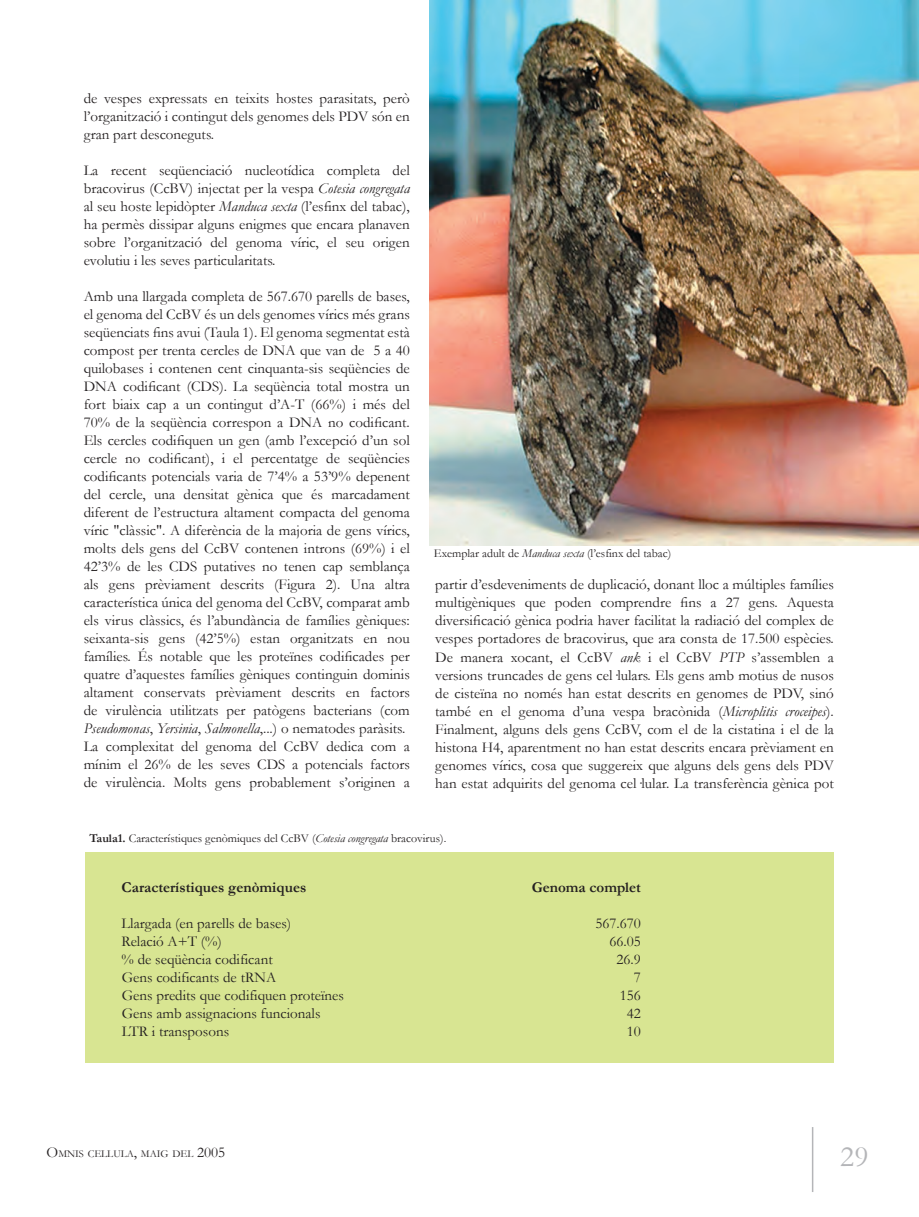
<style>
.page{position:relative;width:919px;height:1217px;background:#fff}
.page>*{position:absolute;margin:0;border:0;box-sizing:border-box;transform-origin:0 0}
.t1{font:30px "Garamond";color:#b4b5b8}
.Text_taula{font:15px/18px "Garamond";color:#231f20;text-align:justify}
.Text_taula-2{font:700 15px "Garamond";color:#231f20}
.pie_foto{font:12px "Garamond";color:#231f20}
.t2{font:10.5px "Garamond";color:#231f20}
.s1{font-style:italic}
.s2{font-weight:700}
.s3{font-size:15px}
</style>
<div class="page">
<hr style="left:811px;top:1126px;width:2px;height:65px;background:#b4b5b8">
<div style="left:85px;top:852px;width:748px;height:210px;background:#d8e592"></div>
<img style="left:430px;top:0;width:488px;height:545px">
<p class="Text_taula" style="left:84px;top:88px;width:327px">de vespes expressats en teixits hostes parasitats, però l’organització i contingut dels genomes dels PDV són en gran part desconeguts.</p>
<p class="Text_taula" style="left:84px;top:160px;width:327px">La recent seqüenciació nucleotídica completa del bracovirus (CcBV) injectat per la vespa <span class="s1">Cotesia congregata </span>al seu hoste lepidòpter <span class="s1">Manduca sexta</span> (l’esfinx del tabac), ha permès dissipar alguns enigmes que encara planaven sobre l’organització del genoma víric, el seu origen evolutiu i les seves particularitats.</p>
<p class="Text_taula" style="left:84px;top:286px;width:327px">Amb una llargada completa de 567.670 parells de bases, el genoma del CcBV és un dels genomes vírics més grans seqüenciats fins avui (Taula 1). El genoma segmentat està compost per trenta cercles de DNA que van de 5 a 40 quilobases i contenen cent cinquanta-sis seqüències de DNA codificant (CDS). La seqüència total mostra un fort biaix cap a un contingut d’A-T (66%) i més del 70% de la seqüència correspon a DNA no codificant.<br>Els cercles codifiquen un gen (amb l’excepció d’un sol cercle no codificant), i el percentatge de seqüències codificants potencials varia de 7’4% a 53’9% depenent del cercle, una densitat gènica que és marcadament diferent de l’estructura altament compacta del genoma víric "clàssic". A diferència de la majoria de gens vírics, molts dels gens del CcBV contenen introns (69%) i el 42’3% de les CDS putatives no tenen cap semblança als gens prèviament descrits (Figura 2). Una altra característica única del genoma del CcBV, comparat amb els virus clàssics, és l’abundància de famílies gèniques: seixanta-sis gens (42’5%) estan organitzats en nou famílies. És notable que les proteïnes codificades per quatre d’aquestes famílies gèniques continguin dominis altament conservats prèviament descrits en factors de virulència utilitzats per patògens bacterians (com <span class="s1">Pseudomonas</span>, <span class="s1">Yersinia</span>, <span class="s1">Salmonella</span>,...) o nematodes paràsits.</p>
<p class="Text_taula" style="left:84px;top:736px;width:327px">La complexitat del genoma del CcBV dedica com a mínim el 26% de les seves CDS a potencials factors de virulència. Molts gens probablement s’originen a</p>
<p class="pie_foto" style="left:434px;top:545px;width:239px">Exemplar adult de <span class="s1">Manduca sexta</span> (l’esfinx del tabac)</p>
<p class="Text_taula" style="left:435px;top:575px;width:400px">partir d’esdeveniments de duplicació, donant lloc a múltiples famílies multigèniques que poden comprendre fins a 27 gens. Aquesta diversificació gènica podria haver facilitat la radiació del complex de vespes portadores de bracovirus, que ara consta de 17.500 espècies.<br>De manera xocant, el CcBV <span class="s1">ank</span> i el CcBV <span class="s1">PTP</span> s’assemblen a versions truncades de gens cel·lulars. Els gens amb motius de nusos de cisteïna no només han estat descrits en genomes de PDV, sinó també en el genoma d’una vespa bracònida (<span class="s1">Microplitis croceipes</span>).<br>Finalment, alguns dels gens CcBV, com el de la cistatina i el de la histona H4, aparentment no han estat descrits encara prèviament en genomes vírics, cosa que suggereix que alguns dels gens dels PDV han estat adquirits del genoma cel·lular. La transferència gènica pot</p>
<p class="pie_foto" style="left:89px;top:829px;width:358px"><span class="s2">Taula1.</span> Característiques genòmiques del CcBV (<span class="s1">Cotesia congregata</span> bracovirus).</p>
<p class="Text_taula-2" style="left:122px;top:877px;width:186px">Característiques genòmiques</p>
<p class="Text_taula-2" style="left:531px;top:877px;width:111px">Genoma complet</p>
<p class="Text_taula" style="left:122px;top:913px;width:171px">Llargada (en parells de bases)</p>
<p class="Text_taula" style="left:595px;top:913px;width:47px">567.670</p>
<p class="Text_taula" style="left:122px;top:931px;width:102px">Relació A+T (%)</p>
<p class="Text_taula" style="left:609px;top:931px;width:33px">66.05</p>
<p class="Text_taula" style="left:122px;top:949px;width:152px">% de seqüència codificant</p>
<p class="Text_taula" style="left:616px;top:949px;width:26px">26.9</p>
<p class="Text_taula" style="left:122px;top:967px;width:156px">Gens codificants de tRNA</p>
<p class="Text_taula" style="left:634px;top:967px;width:9px">7</p>
<p class="Text_taula" style="left:122px;top:985px;width:224px">Gens predits que codifiquen proteïnes</p>
<p class="Text_taula" style="left:619px;top:985px;width:23px">156</p>
<p class="Text_taula" style="left:122px;top:1003px;width:200px">Gens amb assignacions funcionals</p>
<p class="Text_taula" style="left:627px;top:1003px;width:16px">42</p>
<p class="Text_taula" style="left:122px;top:1021px;width:109px">LTR i transposons</p>
<p class="Text_taula" style="left:627px;top:1021px;width:16px">10</p>
<p class="t2" style="left:47px;top:1146px;width:180px"><span class="s3">O</span>MNIS CELLULA<span class="s3">,</span> MAIG DEL <span class="s3">2005</span></p>
<h1 class="t1" style="left:840px;top:1136px;width:30px">29</h1>
</div>
